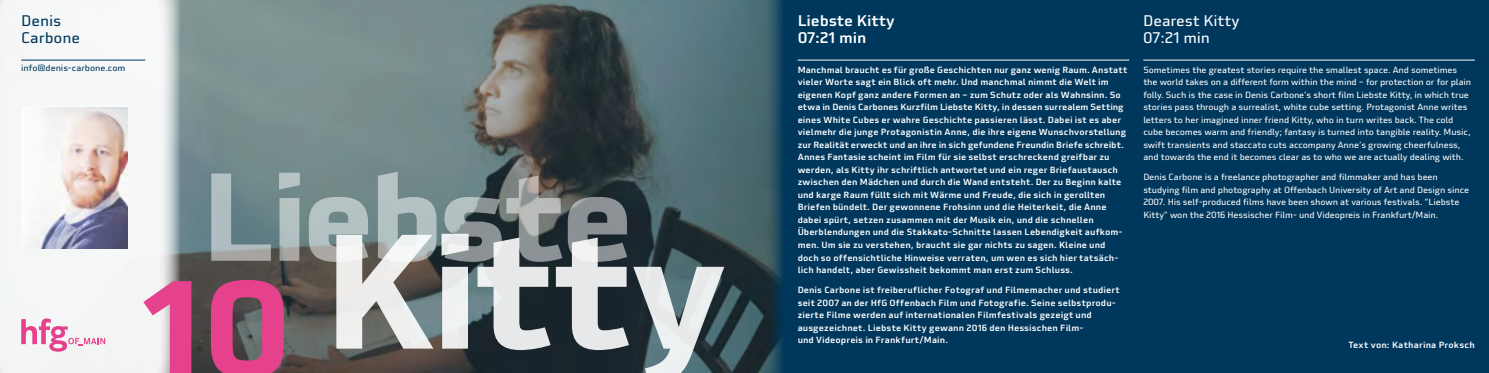
<style>
.page{position:relative;width:1489px;height:373px;background:#fff}
.page>*{position:absolute;margin:0;border:0;box-sizing:border-box;transform-origin:0 0}
.t1{font:700 158.5px "Utility";letter-spacing:-.03em;color:#fff}
.t2{font:700 132.88px "Utility";color:#e6418d}
.t3{font:700 121.5px "Utility";letter-spacing:-.05em;color:#fff}
.t4{font:500 15px/17.5px "Utility";letter-spacing:-.01em;color:#fff}
.t5{font:15px/17.5px "Utility";letter-spacing:-.01em;color:#fff}
.t6{font:15px/17.5px "Utility";letter-spacing:-.01em;color:#00385d}
.t7{font:500 8.75px/12.5px "Utility";letter-spacing:.01em;color:#fff}
.t8{font:8.75px/12.5px "Utility";letter-spacing:-.015em;color:#fff}
.t9{font:8.75px "Utility";letter-spacing:-.01em;color:#00385d}
</style>
<div class="page">
<div style="left:0;top:0;width:1488px;height:372px;background:#00385d"></div>
<img style="left:180px;top:0;width:602px;height:372px">
<svg style="left:0;top:0;width:180px;height:372px;background:#edeff0"></svg>
<hr style="left:797px;top:60px;width:332px;height:1px;background:#fff">
<hr style="left:1143px;top:60px;width:331px;height:1px;background:#fff">
<hr style="left:21px;top:60px;width:124px;height:1px;background:#00385d">
<svg style="left:21px;top:318px;width:84px;height:33px;background:#efc4d8"></svg>
<img style="left:21px;top:107px;width:107px;height:141px">
<h3 class="t6" style="left:21px;top:12px;width:60px">Denis<br>Carbone</h3>
<p class="t9" style="left:21px;top:62px;width:106px">info@denis-carbone.com</p>
<h3 class="t3" style="left:201px;top:135px;width:435px">Liebste</h3>
<h1 class="t1" style="left:323px;top:184px;width:405px">Kitty</h1>
<h2 class="t2" style="left:141px;top:239px;width:153px">10</h2>
<h3 class="t4" style="left:797px;top:12px;width:98px">Liebste Kitty<br>07:21 min</h3>
<h3 class="t5" style="left:1143px;top:12px;width:98px">Dearest Kitty<br>07:21 min</h3>
<p class="t8" style="left:1143px;top:63px;width:329px">Sometimes the greatest stories require the smallest space. And sometimes the world takes on a different form within the mind – for protection or for plain folly. Such is the case in Denis Carbone’s short film Liebste Kitty, in which true stories pass through a surrealist, white cube setting. Protagonist Anne writes letters to her imagined inner friend Kitty, who in turn writes back. The cold cube becomes warm and friendly; fantasy is turned into tangible reality. Music, swift transients and staccato cuts accompany Anne’s growing cheerfulness, and towards the end it becomes clear as to who we are actually dealing with.</p>
<p class="t8" style="left:1143px;top:170px;width:327px">Denis Carbone is a freelance photographer and filmmaker and has been studying film and photography at Offenbach University of Art and Design since 2007. His self-produced films have been shown at various festivals. “Liebste Kitty” won the 2016 Hessischer Film- und Videopreis in Frankfurt/Main.</p>
<p class="t7" style="left:797px;top:63px;width:331px">Manchmal braucht es für große Geschichten nur ganz wenig Raum. Anstatt vieler Worte sagt ein Blick oft mehr. Und manchmal nimmt die Welt im eigenen Kopf ganz andere Formen an – zum Schutz oder als Wahnsinn. So etwa in Denis Carbones Kurzfilm Liebste Kitty, in dessen surrealem Setting eines White Cubes er wahre Geschichte passieren lässt. Dabei ist es aber vielmehr die junge Protagonistin Anne, die ihre eigene Wunschvorstellung zur Realität erweckt und an ihre in sich gefundene Freundin Briefe schreibt.<br>Annes Fantasie scheint im Film für sie selbst erschreckend greifbar zu werden, als Kitty ihr schriftlich antwortet und ein reger Briefaustausch zwischen den Mädchen und durch die Wand entsteht. Der zu Beginn kalte und karge Raum füllt sich mit Wärme und Freude, die sich in gerollten Briefen bündelt. Der gewonnene Frohsinn und die Heiterkeit, die Anne dabei spürt, setzen zusammen mit der Musik ein, und die schnellen Überblendungen und die Stakkato-Schnitte lassen Lebendigkeit aufkom&shy;men. Um sie zu verstehen, braucht sie gar nichts zu sagen. Kleine und doch so offensichtliche Hinweise verraten, um wen es sich hier tatsäch&shy;lich handelt, aber Gewissheit bekommt man erst zum Schluss.</p>
<p class="t7" style="left:797px;top:283px;width:324px">Denis Carbone ist freiberuflicher Fotograf und Filmemacher und studiert seit 2007 an der HfG Offenbach Film und Fotografie. Seine selbstprodu&shy;zierte Filme werden auf internationalen Filmfestivals gezeigt und ausgezeichnet. Liebste Kitty gewann 2016 den Hessischen Film-<br>und Videopreis in Frankfurt/Main.</p>
<p class="t7" style="left:1348px;top:338px;width:128px">Text von: Katharina Proksch</p>
</div>
